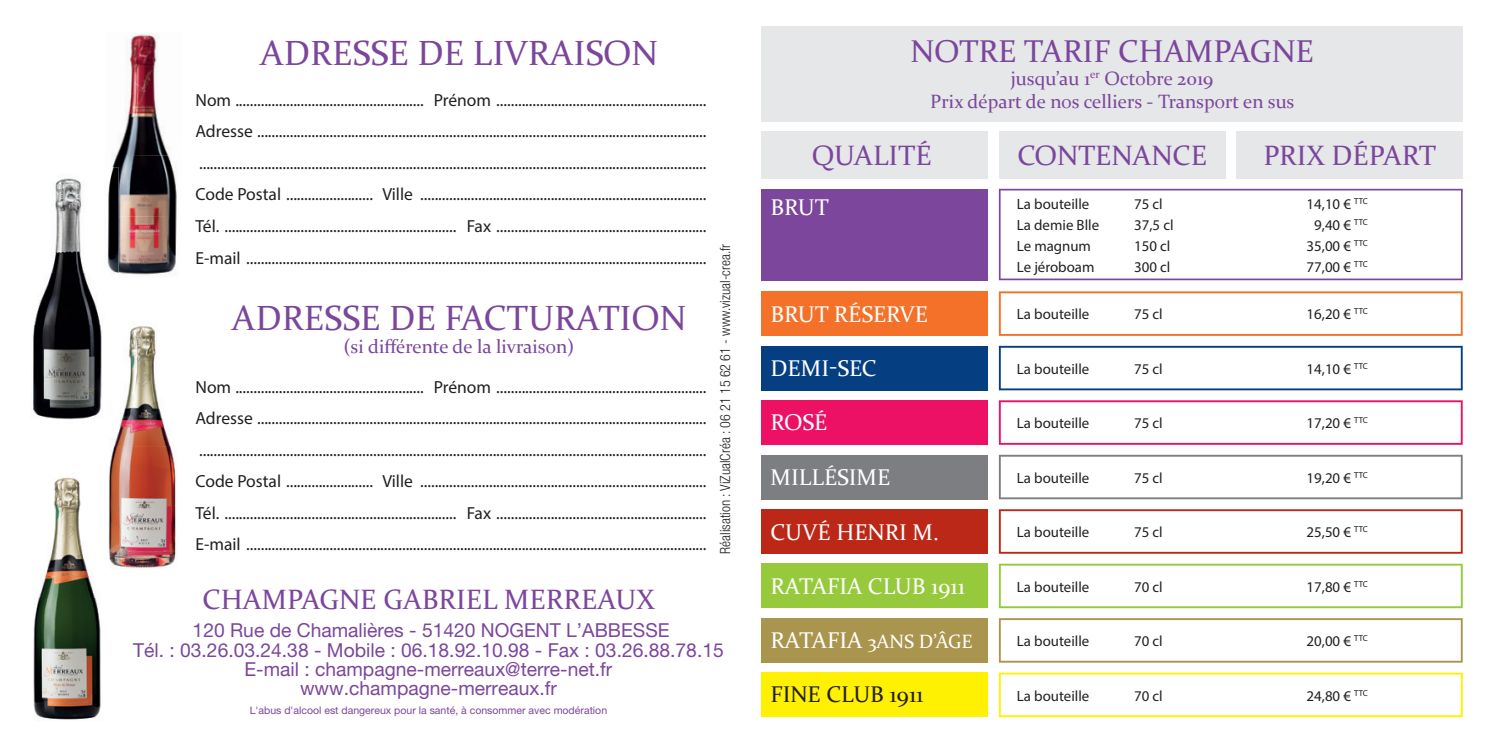
<style>
.page{position:relative;width:1489px;height:745px;background:#fff}
.page>*{position:absolute;margin:0;border:0;box-sizing:border-box;transform-origin:0 0}
.t1{font:35px "Constantia";color:#7b469b}
.t2{font:31.5px "Constantia";color:#7b469b}
.t3{font:28px "Constantia";color:#7b469b}
.t4{font:22.75px "Constantia";color:#fff}
.t5{font:22.75px "Constantia";color:#231f20}
.t6{font:19.25px/19.2px "Helvetica Neue LT Pro";color:#7b469b;text-align:center}
.t7{font:19.25px/22.8px "Constantia";color:#7b469b;text-align:center}
.t8{font:19.25px "Constantia";color:#fff}
.t9{font:17.5px/31.5px "Myriad Pro";color:#231f20;text-align:justify}
.t10{font:14.88px "Myriad Pro";color:#231f20}
.t11{font:300 condensed 14px "Helvetica Neue LT Pro";color:#231f20}
.t12{font:10.5px "Helvetica Neue LT Pro";color:#7b469b}
.s1{font-size:22.75px}
</style>
<div class="page">
<div style="left:761px;top:131px;width:227px;height:48px;background:#e6e7e9"></div>
<div style="left:998px;top:131px;width:227px;height:48px;background:#e6e7e9"></div>
<div style="left:1235px;top:131px;width:227px;height:48px;background:#e6e7e9"></div>
<div style="left:761px;top:189px;width:227px;height:91px;background:#7b469b"></div>
<svg style="left:998px;top:189px;width:464px;height:91px"></svg>
<div style="left:761px;top:291px;width:227px;height:44px;background:#f37128"></div>
<svg style="left:998px;top:291px;width:464px;height:44px"></svg>
<div style="left:761px;top:345px;width:227px;height:45px;background:#053f81"></div>
<svg style="left:998px;top:345px;width:464px;height:45px"></svg>
<div style="left:761px;top:400px;width:227px;height:44px;background:#ec1165"></div>
<svg style="left:998px;top:400px;width:464px;height:44px"></svg>
<div style="left:761px;top:454px;width:227px;height:45px;background:#7c7e81"></div>
<svg style="left:998px;top:454px;width:464px;height:45px"></svg>
<div style="left:761px;top:509px;width:227px;height:44px;background:#bc2818"></div>
<svg style="left:998px;top:509px;width:464px;height:44px"></svg>
<div style="left:761px;top:563px;width:227px;height:44px;background:#97c93c"></div>
<svg style="left:998px;top:563px;width:464px;height:44px"></svg>
<svg style="left:998px;top:618px;width:464px;height:44px"></svg>
<div style="left:761px;top:617px;width:227px;height:45px;background:#aa954e"></div>
<svg style="left:998px;top:672px;width:464px;height:44px"></svg>
<div style="left:761px;top:672px;width:227px;height:44px;background:#fff101"></div>
<div style="left:761px;top:27px;width:701px;height:95px;background:#e6e7e9"></div>
<img style="left:116px;top:33px;width:54px;height:122px">
<img style="left:112px;top:155px;width:65px;height:61px">
<img style="left:118px;top:216px;width:59px;height:59px">
<img style="left:128px;top:326px;width:28px;height:58px">
<img style="left:109px;top:384px;width:68px;height:123px">
<img style="left:108px;top:507px;width:68px;height:61px">
<img style="left:51px;top:178px;width:33px;height:95px">
<img style="left:34px;top:273px;width:67px;height:52px">
<img style="left:32px;top:325px;width:70px;height:95px">
<img style="left:107px;top:167px;width:11px;height:106px">
<img style="left:109px;top:384px;width:9px;height:47px">
<img style="left:54px;top:477px;width:27px;height:58px">
<img style="left:33px;top:535px;width:68px;height:185px">
<h1 class="t1" style="left:260px;top:30px;width:399px">ADRESSE DE LIVRAISON</h1>
<p class="t9" style="left:195px;top:84px;width:512px">Nom .................................................... Prénom ..........................................................<br>Adresse ............................................................................................................................ ............................................................................................................................................<br>Code Postal ........................ Ville ...............................................................................<br>Tél. ................................................................ Fax ..........................................................<br>E-mail ...............................................................................................................................</p>
<h1 class="t1" style="left:232px;top:294px;width:455px">ADRESSE DE FACTURATION</h1>
<p class="t7" style="left:343px;top:334px;width:232px">(si différente de la livraison)</p>
<p class="t9" style="left:195px;top:370px;width:512px">Nom .................................................... Prénom ..........................................................<br>Adresse ............................................................................................................................ ............................................................................................................................................<br>Code Postal ........................ Ville ...............................................................................<br>Tél. ................................................................ Fax ..........................................................<br>E-mail ...............................................................................................................................</p>
<p class="t11" style="left:717px;top:553px;width:311px;rotate:-90deg">Réalisation : ViZualCréa : 06 21 15 62 61 - www.vizual-crea.fr</p>
<h3 class="t3" style="left:202px;top:580px;width:454px">CHAMPAGNE GABRIEL MERREAUX</h3>
<p class="t6" style="left:133px;top:620px;width:592px">120 Rue de Chamalières - 51420 NOGENT L’ABBESSE<br>Tél. : 03.26.03.24.38 - Mobile : 06.18.92.10.98 - Fax : 03.26.88.78.15<br>E-mail : champagne-merreaux@terre-net.fr www.champagne-merreaux.fr</p>
<p class="t12" style="left:250px;top:704px;width:359px">L'abus d'alcool est dangereux pour la santé, à consommer avec modération</p>
<h2 class="t2" style="left:910px;top:30px;width:405px">NOTRE TARIF CHAMPAGNE</h2>
<p class="t7" style="left:930px;top:66px;width:365px">jusqu’au 1<sup>er</sup> Octobre 2019<br>Prix départ de nos celliers - Transport en sus</p>
<h3 class="t3" style="left:811px;top:136px;width:121px">QUALITÉ</h3>
<h3 class="t3" style="left:1017px;top:136px;width:191px">CONTENANCE</h3>
<h3 class="t3" style="left:1263px;top:136px;width:174px">PRIX DÉPART</h3>
<h3 class="t4" style="left:770px;top:192px;width:60px">BRUT</h3>
<p class="t10" style="left:1016px;top:194px;width:74px">La bouteille</p>
<p class="t10" style="left:1134px;top:194px;width:30px">75 cl</p>
<p class="t10" style="left:1306px;top:194px;width:63px">14,10 € <sup>TTC</sup></p>
<p class="t10" style="left:1016px;top:215px;width:84px">La demie Blle</p>
<p class="t10" style="left:1134px;top:215px;width:41px">37,5 cl</p>
<p class="t10" style="left:1314px;top:215px;width:55px">9,40 € <sup>TTC</sup></p>
<p class="t10" style="left:1016px;top:236px;width:76px">Le magnum</p>
<p class="t10" style="left:1134px;top:236px;width:38px">150 cl</p>
<p class="t10" style="left:1306px;top:236px;width:63px">35,00 € <sup>TTC</sup></p>
<p class="t10" style="left:1016px;top:257px;width:79px">Le jéroboam</p>
<p class="t10" style="left:1134px;top:257px;width:38px">300 cl</p>
<p class="t10" style="left:1306px;top:257px;width:63px">77,00 € <sup>TTC</sup></p>
<h3 class="t4" style="left:770px;top:298px;width:159px">BRUT RÉSERVE</h3>
<p class="t10" style="left:1016px;top:305px;width:74px">La bouteille</p>
<p class="t10" style="left:1134px;top:305px;width:30px">75 cl</p>
<p class="t10" style="left:1306px;top:305px;width:63px">16,20 € <sup>TTC</sup></p>
<h3 class="t4" style="left:770px;top:352px;width:108px">DEMI-SEC</h3>
<p class="t10" style="left:1016px;top:359px;width:74px">La bouteille</p>
<p class="t10" style="left:1134px;top:359px;width:30px">75 cl</p>
<p class="t10" style="left:1306px;top:359px;width:63px">14,10 € <sup>TTC</sup></p>
<h3 class="t4" style="left:770px;top:407px;width:58px">ROSÉ</h3>
<p class="t10" style="left:1016px;top:414px;width:74px">La bouteille</p>
<p class="t10" style="left:1134px;top:414px;width:30px">75 cl</p>
<p class="t10" style="left:1306px;top:414px;width:63px">17,20 € <sup>TTC</sup></p>
<h3 class="t4" style="left:770px;top:461px;width:121px">MILLÉSIME</h3>
<p class="t10" style="left:1016px;top:468px;width:74px">La bouteille</p>
<p class="t10" style="left:1134px;top:468px;width:30px">75 cl</p>
<p class="t10" style="left:1306px;top:468px;width:63px">19,20 € <sup>TTC</sup></p>
<h3 class="t4" style="left:770px;top:516px;width:170px">CUVÉ HENRI M.</h3>
<p class="t10" style="left:1016px;top:522px;width:74px">La bouteille</p>
<p class="t10" style="left:1134px;top:522px;width:30px">75 cl</p>
<p class="t10" style="left:1306px;top:522px;width:63px">25,50 € <sup>TTC</sup></p>
<h3 class="t4" style="left:770px;top:570px;width:196px">RATAFIA CLUB 1911</h3>
<p class="t10" style="left:1016px;top:577px;width:74px">La bouteille</p>
<p class="t10" style="left:1134px;top:577px;width:30px">70 cl</p>
<p class="t10" style="left:1306px;top:577px;width:63px">17,80 € <sup>TTC</sup></p>
<p class="t8" style="left:770px;top:627px;width:204px"><span class="s1">RATAFIA</span> 3ANS D’ÂGE</p>
<p class="t10" style="left:1016px;top:631px;width:74px">La bouteille</p>
<p class="t10" style="left:1134px;top:631px;width:30px">70 cl</p>
<p class="t10" style="left:1306px;top:631px;width:63px">20,00 € <sup>TTC</sup></p>
<h3 class="t5" style="left:770px;top:678px;width:154px">FINE CLUB 1911</h3>
<p class="t10" style="left:1016px;top:686px;width:74px">La bouteille</p>
<p class="t10" style="left:1134px;top:686px;width:30px">70 cl</p>
<p class="t10" style="left:1306px;top:686px;width:63px">24,80 € <sup>TTC</sup></p>
</div>
